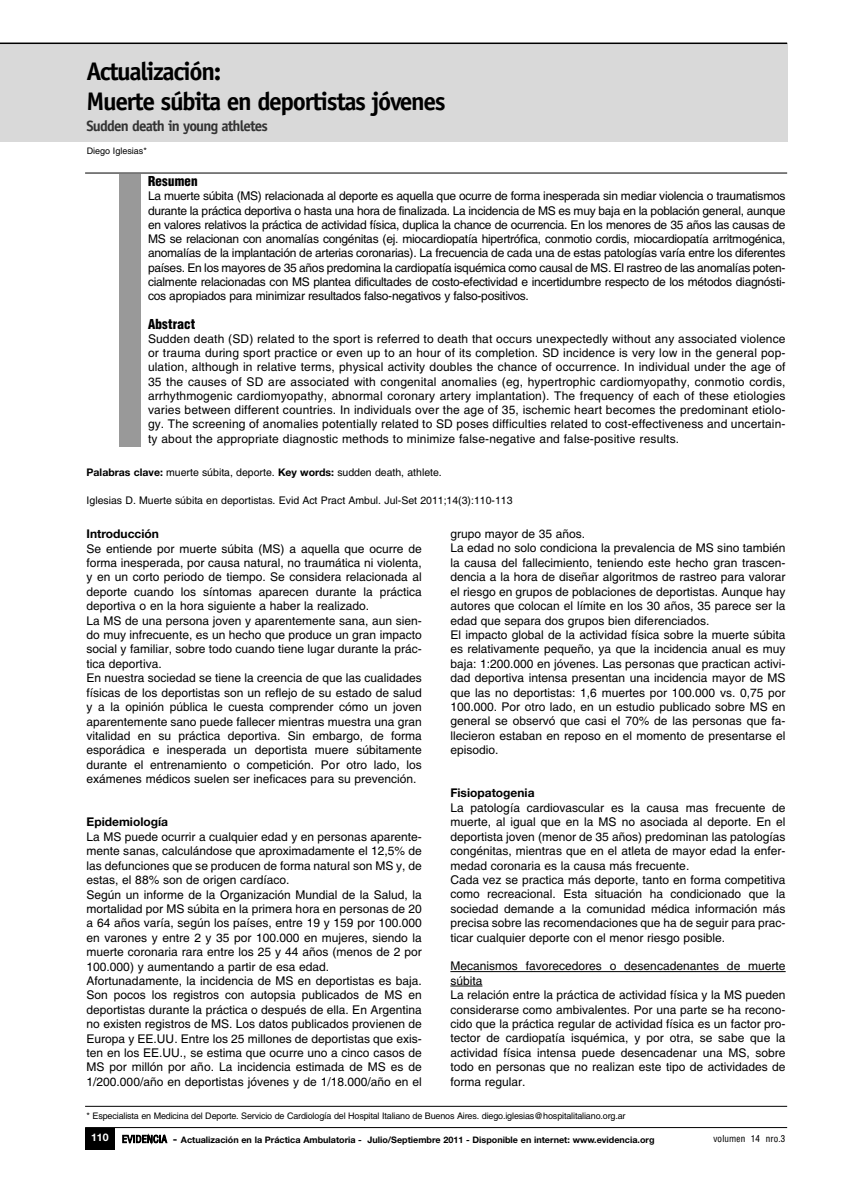
<style>
.page{position:relative;width:851px;height:1191px;background:#fff}
.page>*{position:absolute;margin:0;border:0;box-sizing:border-box;transform-origin:0 0}
.t1{font:700 25.5px/30.6px "Officina Sans";letter-spacing:-.055em;color:#000}
.t2{font:700 15px "Officina Sans";letter-spacing:-.055em;color:#333}
.t3{font:15px "Helvetica Condensed Black Se";color:#000}
.t4{font:12px/14.4px "Helvetica";color:#000}
.t5{font:700 12px "Helvetica Neue LT Std";color:#000}
.t6{font:10.5px "Helvetica";color:#000}
.t7{font:10.5px "Helvetica Conth";color:#000}
.t8{font:9px "Helvetica";letter-spacing:-.015em;color:#000}
.t9{font:700 9px "Helvetica Neue LT Std";color:#000}
.s1{font-family:"Helvetica Neue LT Std";font-weight:700}
.s2{font-family:"Helvetica Conth";font-weight:400;font-size:11.25px}
.s3{font-size:11.25px}
</style>
<div class="page">
<div style="left:85px;top:1128px;width:30px;height:21px;background:#000"></div>
<hr style="left:85px;top:1127px;width:702px;height:1px;background:#000">
<div style="left:0;top:43px;width:787px;height:98px;background:#d9d9d9"></div>
<hr style="left:0;top:43px;width:787px;height:1px;background:#000">
<div style="left:119px;top:174px;width:21px;height:272px;background:#999"></div>
<hr style="left:85px;top:173px;width:702px;height:1px;background:#000">
<hr style="left:450px;top:971px;width:335px;height:1px;background:#000">
<hr style="left:450px;top:985px;width:32px;height:1px;background:#000">
<hr style="left:85px;top:1106px;width:702px;height:1px;background:#000">
<h1 class="t1" style="left:87px;top:58px;width:360px">Actualización:<br>Muerte súbita en deportistas jóvenes</h1>
<p class="t2" style="left:87px;top:120px;width:183px">Sudden death in young athletes</p>
<p class="t8" style="left:87px;top:148px;width:62px">Diego Iglesias*</p>
<p class="t3" style="left:148px;top:176px;width:51px">Resumen</p>
<p class="t4" style="left:148px;top:190px;width:639px;text-align:justify">La muerte súbita (MS) relacionada al deporte es aquella que ocurre de forma inesperada sin mediar violencia o traumatismos durante la práctica deportiva o hasta una hora de finalizada. La incidencia de MS es muy baja en la población general, aunque en valores relativos la práctica de actividad física, duplica la chance de ocurrencia. En los menores de 35 años las causas de MS se relacionan con anomalías congénitas (ej. miocardiopatía hipertrófica, conmotio cordis, miocardiopatía arritmogénica, anomalías de la implantación de arterias coronarias). La frecuencia de cada una de estas patologías varía entre los diferentes países. En los mayores de 35 años predomina la cardiopatía isquémica como causal de MS. El rastreo de las anomalías poten&shy;cialmente relacionadas con MS plantea dificultades de costo-efectividad e incertidumbre respecto de los métodos diagnósti&shy;cos apropiados para minimizar resultados falso-negativos y falso-positivos.</p>
<p class="t3" style="left:148px;top:318px;width:49px">Abstract</p>
<p class="t4" style="left:148px;top:333px;width:639px;text-align:justify">Sudden death (SD) related to the sport is referred to death that occurs unexpectedly without any associated violence or trauma during sport practice or even up to an hour of its completion. SD incidence is very low in the general pop&shy;ulation, although in relative terms, physical activity doubles the chance of occurrence. In individual under the age of 35 the causes of SD are associated with congenital anomalies (eg, hypertrophic cardiomyopathy, conmotio cordis, arrhythmogenic cardiomyopathy, abnormal coronary artery implantation). The frequency of each of these etiologies varies between different countries. In individuals over the age of 35, ischemic heart becomes the predominant etiolo&shy;gy. The screening of anomalies potentially related to SD poses difficulties related to cost-effectiveness and uncertain&shy;ty about the appropriate diagnostic methods to minimize false-negative and false-positive results.</p>
<p class="t6" style="left:87px;top:469px;width:357px"><span class="s1">Palabras clave:</span> muerte súbita, deporte. <span class="s1">Key words:</span> sudden death, athlete.</p>
<p class="t6" style="left:87px;top:496px;width:427px">Iglesias D. Muerte súbita en deportistas. Evid Act Pract Ambul. Jul-Set 2011;14(3):110-113</p>
<p class="t5" style="left:87px;top:529px;width:74px">Introducción</p>
<p class="t4" style="left:87px;top:542px;width:337px">Se entiende por muerte súbita (MS) a aquella que ocurre de forma inesperada, por causa natural, no traumática ni violenta, y en un corto periodo de tiempo. Se considera relacionada al deporte cuando los síntomas aparecen durante la práctica deportiva o en la hora siguiente a haber la realizado.<br>La MS de una persona joven y aparentemente sana, aun sien&shy;do muy infrecuente, es un hecho que produce un gran impacto social y familiar, sobre todo cuando tiene lugar durante la prác&shy;tica deportiva.<br>En nuestra sociedad se tiene la creencia de que las cualidades físicas de los deportistas son un reflejo de su estado de salud y a la opinión pública le cuesta comprender cómo un joven aparentemente sano puede fallecer mientras muestra una gran vitalidad en su práctica deportiva. Sin embargo, de forma esporádica e inesperada un deportista muere súbitamente durante el entrenamiento o competición. Por otro lado, los exámenes médicos suelen ser ineficaces para su prevención.</p>
<p class="t5" style="left:87px;top:817px;width:83px">Epidemiología</p>
<p class="t4" style="left:87px;top:830px;width:337px">La MS puede ocurrir a cualquier edad y en personas aparente&shy;mente sanas, calculándose que aproximadamente el 12,5% de las defunciones que se producen de forma natural son MS y, de estas, el 88% son de origen cardíaco.<br>Según un informe de la Organización Mundial de la Salud, la mortalidad por MS súbita en la primera hora en personas de 20 a 64 años varía, según los países, entre 19 y 159 por 100.000 en varones y entre 2 y 35 por 100.000 en mujeres, siendo la muerte coronaria rara entre los 25 y 44 años (menos de 2 por 100.000) y aumentando a partir de esa edad.<br>Afortunadamente, la incidencia de MS en deportistas es baja.<br>Son pocos los registros con autopsia publicados de MS en deportistas durante la práctica o después de ella. En Argentina no existen registros de MS. Los datos publicados provienen de Europa y EE.UU. Entre los 25 millones de deportistas que exis&shy;ten en los EE.UU., se estima que ocurre uno a cinco casos de MS por millón por año. La incidencia estimada de MS es de 1/200.000/año en deportistas jóvenes y de 1/18.000/año en el</p>
<p class="t4" style="left:450px;top:528px;width:337px">grupo mayor de 35 años.<br>La edad no solo condiciona la prevalencia de MS sino también la causa del fallecimiento, teniendo este hecho gran trascen&shy;dencia a la hora de diseñar algoritmos de rastreo para valorar el riesgo en grupos de poblaciones de deportistas. Aunque hay autores que colocan el límite en los 30 años, 35 parece ser la edad que separa dos grupos bien diferenciados.<br>El impacto global de la actividad física sobre la muerte súbita es relativamente pequeño, ya que la incidencia anual es muy baja: 1:200.000 en jóvenes. Las personas que practican activi&shy;dad deportiva intensa presentan una incidencia mayor de MS que las no deportistas: 1,6 muertes por 100.000 vs. 0,75 por 100.000. Por otro lado, en un estudio publicado sobre MS en general se observó que casi el 70% de las personas que fa&shy;llecieron estaban en reposo en el momento de presentarse el episodio.</p>
<p class="t5" style="left:450px;top:789px;width:86px">Fisiopatogenia</p>
<p class="t4" style="left:450px;top:801px;width:337px">La patología cardiovascular es la causa mas frecuente de muerte, al igual que en la MS no asociada al deporte. En el deportista joven (menor de 35 años) predominan las patologías congénitas, mientras que en el atleta de mayor edad la enfer&shy;medad coronaria es la causa más frecuente.<br>Cada vez se practica más deporte, tanto en forma competitiva como recreacional. Esta situación ha condicionado que la sociedad demande a la comunidad médica información más precisa sobre las recomendaciones que ha de seguir para prac&shy;ticar cualquier deporte con el menor riesgo posible.</p>
<p class="t4" style="left:450px;top:960px;width:337px">Mecanismos favorecedores o desencadenantes de muerte súbita<br>La relación entre la práctica de actividad física y la MS pueden considerarse como ambivalentes. Por una parte se ha recono&shy;cido que la práctica regular de actividad física es un factor pro&shy;tector de cardiopatía isquémica, y por otra, se sabe que la actividad física intensa puede desencadenar una MS, sobre todo en personas que no realizan este tipo de actividades de forma regular.</p>
<p class="t8" style="left:87px;top:1112px;width:540px">* Especialista en Medicina del Deporte. Servicio de Cardiología del Hospital Italiano de Buenos Aires. diego.iglesias@hospitalitaliano.org.ar</p>
<p class="t9" style="left:91px;top:1136px;width:565px"><sup>110</sup> <span class="s2">EVIDENCIA</span> <span class="s3">-</span> Actualización en la Práctica Ambulatoria - Julio/Septiembre 2011 - Disponible en internet: www.evidencia.org</p>
<p class="t7" style="left:713px;top:1135px;width:74px">volumen 14 nro.3</p>
</div>
